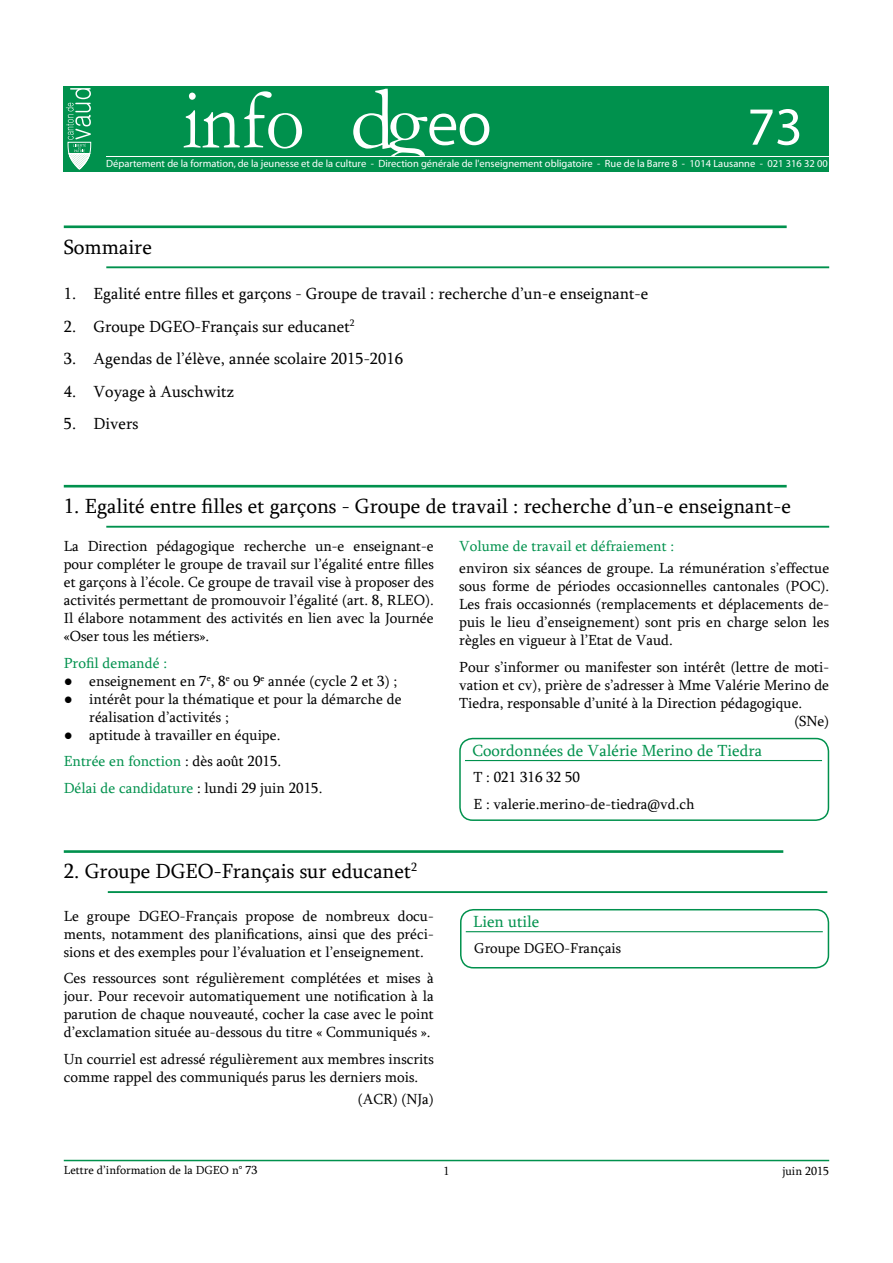
<style>
.page{position:relative;width:893px;height:1263px;background:#fff}
.page>*{position:absolute;margin:0;border:0;box-sizing:border-box;transform-origin:0 0}
.t1{font:85.65px "Garamond";color:#fff;scale:.9 1}
.t2{font:54px "Myriad Pro";color:#fff}
.t3{font:21px "Sylfaen";color:#000}
.t4{font:16.5px "Sylfaen";color:#000}
.t5{font:16.5px "Sylfaen";color:#00914d}
.t6{font:15px/18px "Sylfaen";color:#000;text-align:justify}
.t7{font:15px "Sylfaen";color:#00914d}
.t8{font:14.7px "Sylfaen";color:#000}
.t9{font:12px "Sylfaen";color:#000}
.t10{font:10.5px "Myriad";color:#fff}
.s1{color:#00914d}
</style>
<div class="page">
<hr style="left:64px;top:1160px;width:765px;height:1px;background:#00914d">
<div style="left:64px;top:86px;width:765px;height:85px;background:#00914d"></div>
<svg style="left:353px;top:89px;width:136px;height:67px"></svg>
<hr style="left:106px;top:156px;width:723px;height:1px;background:#fff">
<svg style="left:66px;top:88px;width:25px;height:82px"></svg>
<hr style="left:64px;top:225px;width:723px;height:3px;background:#00914d">
<hr style="left:106px;top:266px;width:723px;height:2px;background:#00914d">
<hr style="left:64px;top:485px;width:723px;height:2px;background:#00914d">
<hr style="left:106px;top:526px;width:723px;height:2px;background:#00914d">
<hr style="left:465px;top:760px;width:357px;height:1px;background:#00914d">
<div style="left:459px;top:738px;width:370px;height:83px;border:2px solid #00914d;border-radius:13px"></div>
<hr style="left:64px;top:850px;width:719px;height:3px;background:#00914d">
<hr style="left:108px;top:891px;width:719px;height:2px;background:#00914d">
<hr style="left:466px;top:931px;width:357px;height:1px;background:#00914d">
<div style="left:460px;top:909px;width:369px;height:59px;border:2px solid #00914d;border-radius:13px"></div>
<h1 class="t1" style="left:184px;top:63px;width:136px">info</h1>
<h2 class="t2" style="left:747px;top:93px;width:57px">73</h2>
<p class="t10" style="left:106px;top:159px;width:723px">Département de la formation, de la jeunesse et de la culture - Direction générale de l'enseignement obligatoire - Rue de la Barre 8 - 1014 Lausanne - 021 316 32 00</p>
<h3 class="t3" style="left:64px;top:232px;width:90px">Sommaire</h3>
<p class="t4" style="left:64px;top:283px;width:586px">1. Egalité entre filles et garçons - Groupe de travail : recherche d’un-e enseignant-e</p>
<p class="t4" style="left:64px;top:315px;width:292px">2. Groupe DGEO-Français sur educanet<sup>2</sup></p>
<p class="t4" style="left:64px;top:348px;width:341px">3. Agendas de l’élève, année scolaire 2015-2016</p>
<p class="t4" style="left:64px;top:380px;width:172px">4. Voyage à Auschwitz</p>
<p class="t4" style="left:64px;top:413px;width:76px">5. Divers</p>
<h3 class="t3" style="left:64px;top:492px;width:729px">1. Egalité entre filles et garçons - Groupe de travail : recherche d’un-e enseignant-e</h3>
<p class="t6" style="left:64px;top:537px;width:371px">La Direction pédagogique recherche un-e enseignant-e pour compléter le groupe de travail sur l’égalité entre filles et garçons à l’école. Ce groupe de travail vise à proposer des activités permettant de promouvoir l’égalité (art. 8, RLEO).<br>Il élabore notamment des activités en lien avec la Journée «Oser tous les métiers».</p>
<p class="t7" style="left:64px;top:652px;width:105px">Profil demandé :</p>
<p class="t6" style="left:64px;top:671px;width:335px">● enseignement en 7<sup>e</sup>, 8<sup>e</sup> ou 9<sup>e</sup> année (cycle 2 et 3) ;</p>
<p class="t6" style="left:89px;top:689px;width:314px;text-indent:-26px">● intérêt pour la thématique et pour la démarche de réalisation d’activités ;</p>
<p class="t6" style="left:64px;top:721px;width:260px;line-height:26.5px;text-align:left">● aptitude à travailler en équipe.<br><span class="s1">Entrée en fonction</span> : dès août 2015.<br><span class="s1">Délai de candidature</span> : lundi 29 juin 2015.</p>
<p class="t7" style="left:459px;top:536px;width:216px">Volume de travail et défraiement :</p>
<p class="t6" style="left:459px;top:559px;width:371px">environ six séances de groupe. La rémunération s’effectue sous forme de périodes occasionnelles cantonales (POC).<br>Les frais occasionnés (remplacements et déplacements de&shy;puis le lieu d’enseignement) sont pris en charge selon les règles en vigueur à l’Etat de Vaud.</p>
<p class="t6" style="left:459px;top:657px;width:371px">Pour s’informer ou manifester son intérêt (lettre de moti-</p>
<p class="t6" style="left:459px;top:675px;width:371px">vation et cv), prière de s’adresser à Mme Valérie Merino de</p>
<p class="t6" style="left:459px;top:693px;width:345px">Tiedra, responsable d’unité à la Direction pédagogique.</p>
<p class="t6" style="left:794px;top:711px;width:36px">(SNe)</p>
<p class="t5" style="left:472px;top:739px;width:291px">Coordonnées de Valérie Merino de Tiedra</p>
<p class="t6" style="left:473px;top:764px;width:223px;line-height:26.5px">T : 021 316 32 50<br>E : valerie.merino-de-tiedra@vd.ch</p>
<h3 class="t3" style="left:64px;top:857px;width:355px">2. Groupe DGEO-Français sur educanet<sup>2</sup></h3>
<p class="t6" style="left:64px;top:906px;width:371px">Le groupe DGEO-Français propose de nombreux docu&shy;ments, notamment des planifications, ainsi que des préci&shy;sions et des exemples pour l’évaluation et l’enseignement.</p>
<p class="t6" style="left:64px;top:969px;width:371px">Ces ressources sont régulièrement complétées et mises à jour. Pour recevoir automatiquement une notification à la parution de chaque nouveauté, cocher la case avec le point d’exclamation située au-dessous du titre « Communiqués ».</p>
<p class="t6" style="left:64px;top:1049px;width:371px">Un courriel est adressé régulièrement aux membres inscrits comme rappel des communiqués parus les derniers mois.</p>
<p class="t6" style="left:358px;top:1090px;width:77px">(ACR) (NJa)</p>
<p class="t5" style="left:473px;top:910px;width:68px">Lien utile</p>
<p class="t8" style="left:474px;top:938px;width:148px">Groupe DGEO-Français</p>
<p class="t9" style="left:64px;top:1162px;width:195px">Lettre d’information de la DGEO n° 73</p>
<p class="t9" style="left:443px;top:1163px;width:7px">1</p>
<p class="t9" style="left:782px;top:1163px;width:48px">juin 2015</p>
</div>
